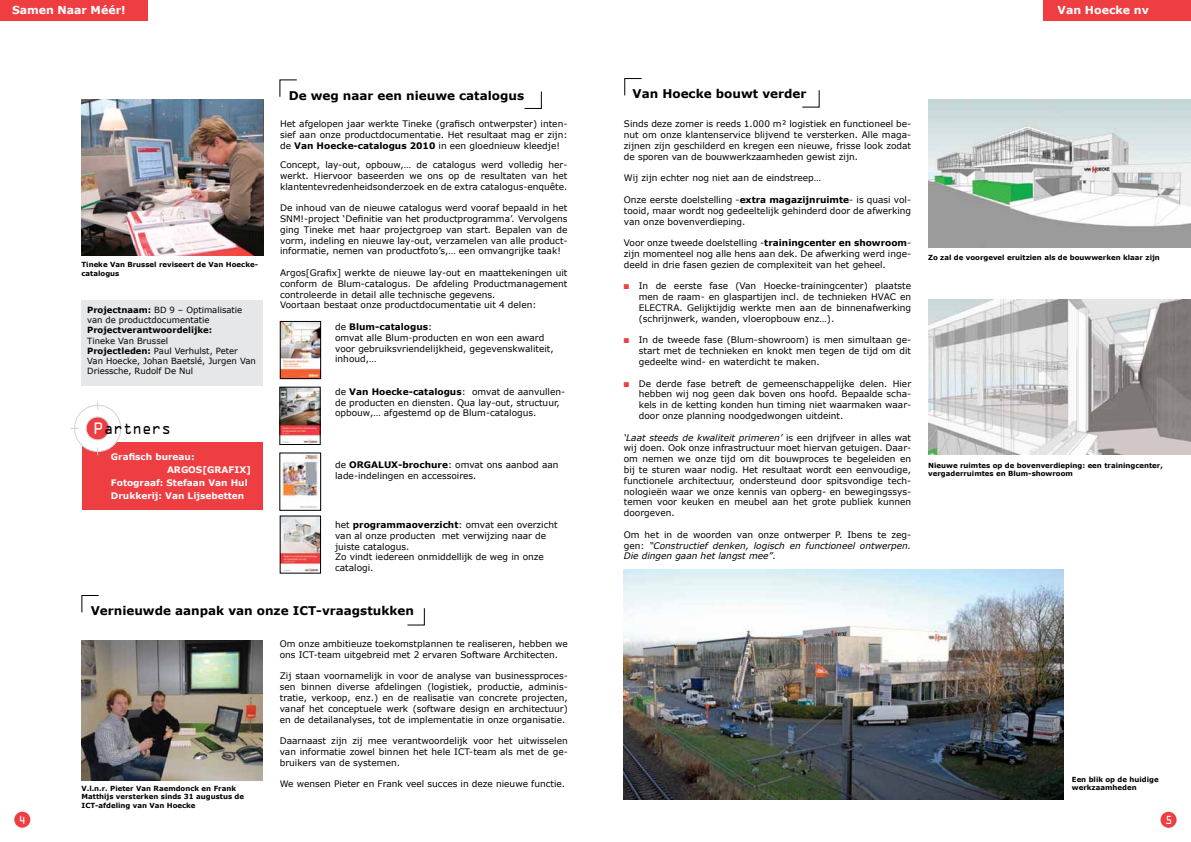
<style>
.page{position:relative;width:1191px;height:842px;background:#fff}
.page>*{position:absolute;margin:0;border:0;box-sizing:border-box;transform-origin:0 0}
.t1{font:14.8px "OCRA Std";color:#000;scale:.9 1}
.t2{font:700 12px "Verdana";color:#000}
.t3{font:700 11px "Verdana";color:#fff}
.t4{font:10.5px "OCRA Std";color:#fff}
.t5{font:9px/10.8px "Verdana";color:#000;text-align:justify}
.t6{font:italic 9px/10.8px "Verdana";color:#000;text-align:justify}
.t7{font:700 9px "Verdana";color:#fff}
.t8{font:700 9px "Verdana";color:#000}
.t9{font:8.5px/10.2px "Verdana";color:#000}
.t10{font:700 8.5px "Verdana";color:#000}
.t11{font:700 7px/8.4px "Verdana";color:#000}
.s1{font-weight:700}
.s2{color:#fff}
.s3{font-weight:400}
.s4{color:#ef3e42}
.s5{font-style:italic}
.s6{font-style:normal}
</style>
<div class="page">
<div style="left:1160px;top:812px;width:16px;height:16px;background:#ef3e42;border-radius:50%"></div>
<div style="left:14px;top:812px;width:16px;height:16px;background:#ef3e42;border-radius:50%"></div>
<div style="left:81px;top:300px;width:182px;height:86px;background:#e6e7e8"></div>
<svg style="left:524px;top:91px;width:17px;height:18px"></svg>
<svg style="left:802px;top:90px;width:17px;height:17px"></svg>
<svg style="left:407px;top:608px;width:17px;height:17px"></svg>
<svg style="left:280px;top:80px;width:17px;height:17px"></svg>
<svg style="left:624px;top:78px;width:18px;height:18px"></svg>
<svg style="left:82px;top:595px;width:17px;height:18px"></svg>
<div style="left:0;top:0;width:147px;height:21px;background:#ef3e42"></div>
<div style="left:1043px;top:0;width:148px;height:21px;background:#ef3e42"></div>
<img style="left:81px;top:100px;width:182px;height:155px">
<div style="left:82px;top:442px;width:181px;height:68px;background:#ef3e42"></div>
<div style="left:75px;top:405px;width:46px;height:46px;background:#fff;border-radius:50%"></div>
<div style="left:74px;top:405px;width:47px;height:47px;border:1px solid #d1d3d4;border-radius:50%"></div>
<div style="left:86px;top:417px;width:23px;height:23px;background:#ef3e42;border-radius:50%"></div>
<div style="left:86px;top:417px;width:23px;height:23px;border:1px solid #d1d3d4;border-radius:50%"></div>
<img style="left:624px;top:570px;width:439px;height:229px">
<img style="left:928px;top:300px;width:263px;height:155px">
<img style="left:928px;top:100px;width:263px;height:147px">
<img style="left:282px;top:455px;width:37px;height:53px">
<div style="left:280px;top:453px;width:41px;height:57px;border:1px solid #000"></div>
<img style="left:282px;top:323px;width:37px;height:54px">
<div style="left:280px;top:321px;width:41px;height:58px;border:1px solid #000"></div>
<img style="left:282px;top:518px;width:36px;height:53px">
<img style="left:282px;top:389px;width:36px;height:53px">
<img style="left:82px;top:640px;width:181px;height:140px">
<p class="t3" style="left:12px;top:3px;width:115px">Samen Naar Méér!</p>
<p class="t3" style="left:1057px;top:3px;width:93px">Van Hoecke nv</p>
<p class="t11" style="left:81px;top:260px;width:178px">Tineke Van Brussel reviseert de Van Hoecke&shy;catalogus</p>
<p class="t9" style="left:87px;top:305px;width:157px"><span class="s1">Projectnaam:</span> BD 9 – Optimalisatie van de productdocumentatie</p>
<p class="t10" style="left:87px;top:324px;width:127px">Projectverantwoordelijke:</p>
<p class="t9" style="left:87px;top:335px;width:170px">Tineke Van Brussel<br><span class="s1">Projectleden:</span> Paul Verhulst, Peter<br>Van Hoecke, Johan Baetslé, Jurgen Van<br>Driessche, Rudolf De Nul</p>
<h1 class="t1" style="left:93px;top:422px;width:88px"><span class="s2">p</span>artners</h1>
<p class="t7" style="left:111px;top:450px;width:85px">Grafisch bureau:</p>
<p class="t7" style="left:167px;top:463px;width:86px">ARGOS[GRAFIX]</p>
<p class="t7" style="left:111px;top:476px;width:138px">Fotograaf: Stefaan Van Hul</p>
<p class="t7" style="left:111px;top:489px;width:135px">Drukkerij: Van Lijsebetten</p>
<h2 class="t2" style="left:289px;top:87px;width:237px">De weg naar een nieuwe catalogus</h2>
<h2 class="t2" style="left:632px;top:86px;width:175px">Van Hoecke bouwt verder</h2>
<p class="t5" style="left:280px;top:119px;width:289px">Het afgelopen jaar werkte Tineke (grafisch ontwerpster) inten&shy;sief aan onze productdocumentatie. Het resultaat mag er zijn: de <span class="s1">Van Hoecke-catalogus 2010</span> in een gloednieuw kleedje!</p>
<p class="t5" style="left:280px;top:159px;width:289px">Concept, lay-out, opbouw,… de catalogus werd volledig her&shy;werkt. Hiervoor baseerden we ons op de resultaten van het klantentevredenheidsonderzoek en de extra catalogus-enquête.</p>
<p class="t5" style="left:280px;top:202px;width:289px">De inhoud van de nieuwe catalogus werd vooraf bepaald in het SNM!-project ‘Definitie van het productprogramma’. Vervolgens ging Tineke met haar projectgroep van start. Bepalen van de vorm, indeling en nieuwe lay-out, verzamelen van alle product&shy;informatie, nemen van productfoto’s,… een omvangrijke taak!</p>
<p class="t5" style="left:280px;top:267px;width:289px;text-align:left">Argos[Grafix] werkte de nieuwe lay-out en maattekeningen uit conform de Blum-catalogus. De afdeling Productmanagement controleerde in detail alle technische gegevens.<br>Voortaan bestaat onze productdocumentatie uit 4 delen:</p>
<p class="t5" style="left:335px;top:321px;width:220px;text-align:left">de <span class="s1">Blum-catalogus</span>:<br>omvat alle Blum-producten en won een award voor gebruiksvriendelijkheid, gegevenskwaliteit, inhoud,…</p>
<p class="t5" style="left:335px;top:386px;width:232px;text-align:left">de <span class="s1">Van Hoecke-catalogus</span>: omvat de aanvullen&shy;de producten en diensten. Qua lay-out, structuur, opbouw,… afgestemd op de Blum-catalogus.</p>
<p class="t5" style="left:335px;top:459px;width:225px;text-indent:43px"><span class="s1">lux-brochure</span>: omvat ons aanbod aan lade-indelingen en accessoires.</p>
<p class="t8" style="left:335px;top:458px;width:30px"><span class="s3">de</span> Orga</p>
<p class="t5" style="left:335px;top:519px;width:224px;text-align:left">het <span class="s1">programmaoverzicht</span>: omvat een overzicht van al onze producten met verwijzing naar de juiste catalogus.<br>Zo vindt iedereen onmiddellijk de weg in onze catalogi.</p>
<p class="t5" style="left:624px;top:119px;width:289px">Sinds deze zomer is reeds 1.000 m² logistiek en functioneel be&shy;nut om onze klantenservice blijvend te versterken. Alle maga&shy;zijnen zijn geschilderd en kregen een nieuwe, frisse look zodat de sporen van de bouwwerkzaamheden gewist zijn.</p>
<p class="t5" style="left:624px;top:173px;width:199px">Wij zijn echter nog niet aan de eindstreep…</p>
<p class="t5" style="left:624px;top:194px;width:289px">Onze eerste doelstelling -<span class="s1">extra magazijnruimte</span>- is quasi vol&shy;tooid, maar wordt nog gedeeltelijk gehinderd door de afwerking van onze bovenverdieping.</p>
<p class="t5" style="left:624px;top:237px;width:289px">Voor onze tweede doelstelling -<span class="s1">trainingcenter en showroom&shy;</span>zijn momenteel nog alle hens aan dek. De afwerking werd inge&shy;deeld in drie fasen gezien de complexiteit van het geheel.</p>
<p class="t5" style="left:639px;top:281px;width:274px;text-indent:-15px"><span class="s4">■</span> In de eerste fase (Van Hoecke-trainingcenter) plaatste men de raam- en glaspartijen incl. de technieken HVAC en ELECTRA. Gelijktijdig werkte men aan de binnenafwerking (schrijnwerk, wanden, vloeropbouw enz…).</p>
<p class="t5" style="left:639px;top:335px;width:274px;text-indent:-15px"><span class="s4">■</span> In de tweede fase (Blum-showroom) is men simultaan ge&shy;start met de technieken en knokt men tegen de tijd om dit gedeelte wind- en waterdicht te maken.</p>
<p class="t5" style="left:639px;top:378px;width:274px;text-indent:-15px"><span class="s4">■</span> De derde fase betreft de gemeenschappelijke delen. Hier hebben wij nog geen dak boven ons hoofd. Bepaalde scha&shy;kels in de ketting konden hun timing niet waarmaken waar&shy;door onze planning noodgedwongen uitdeint.</p>
<p class="t5" style="left:624px;top:432px;width:289px"><span class="s5">‘Laat steeds de kwaliteit primeren’</span> is een drijfveer in alles wat wij doen. Ook onze infrastructuur moet hiervan getuigen. Daar&shy;om nemen we onze tijd om dit bouwproces te begeleiden en bij te sturen waar nodig. Het resultaat wordt een eenvoudige, functionele architectuur, ondersteund door spitsvondige tech&shy;nologieën waar we onze kennis van opberg- en bewegingssys&shy;temen voor keuken en meubel aan het grote publiek kunnen doorgeven.</p>
<p class="t6" style="left:624px;top:529px;width:289px"><span class="s6">Om het in de woorden van onze ontwerper P. Ibens te zeg&shy;gen:</span> “Constructief denken, logisch en functioneel ontwerpen.<br>Die dingen gaan het langst mee”<span class="s6">.</span></p>
<h2 class="t2" style="left:91px;top:602px;width:325px">Vernieuwde aanpak van onze ICT-vraagstukken</h2>
<p class="t11" style="left:81px;top:784px;width:164px">V.l.n.r. Pieter Van Raemdonck en Frank<br>Matthijs versterken sinds 31 augustus de<br>ICT-afdeling van Van Hoecke</p>
<p class="t5" style="left:280px;top:638px;width:289px">Om onze ambitieuze toekomstplannen te realiseren, hebben we ons ICT-team uitgebreid met 2 ervaren Software Architecten.</p>
<p class="t5" style="left:280px;top:670px;width:289px">Zij staan voornamelijk in voor de analyse van businessproces&shy;sen binnen diverse afdelingen (logistiek, productie, adminis&shy;tratie, verkoop, enz.) en de realisatie van concrete projecten, vanaf het conceptuele werk (software design en architectuur) en de detailanalyses, tot de implementatie in onze organisatie.</p>
<p class="t5" style="left:280px;top:735px;width:289px">Daarnaast zijn zij mee verantwoordelijk voor het uitwisselen van informatie zowel binnen het hele ICT-team als met de ge&shy;bruikers van de systemen.</p>
<p class="t5" style="left:280px;top:778px;width:287px">We wensen Pieter en Frank veel succes in deze nieuwe functie.</p>
<p class="t11" style="left:928px;top:253px;width:233px">Zo zal de voorgevel eruitzien als de bouwwerken klaar zijn</p>
<p class="t11" style="left:928px;top:461px;width:236px">Nieuwe ruimtes op de bovenverdieping: een trainingcenter, vergaderruimtes en Blum-showroom</p>
<p class="t11" style="left:1071px;top:775px;width:88px">Een blik op de huidige werkzaamheden</p>
<p class="t4" style="left:19px;top:815px;width:9px">4</p>
<p class="t4" style="left:1164px;top:815px;width:9px">5</p>
</div>
